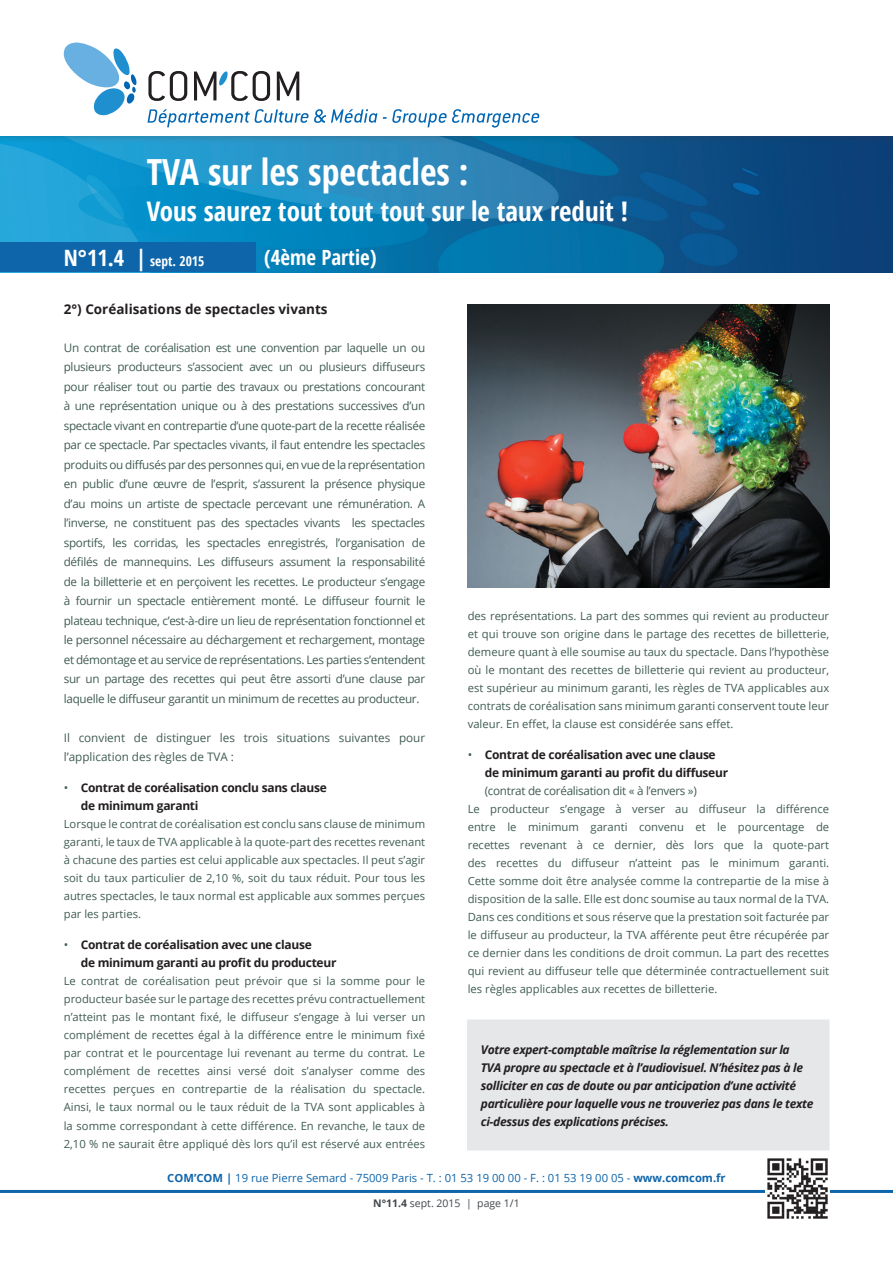
<style>
.page{position:relative;width:893px;height:1263px;background:#fff}
.page>*{position:absolute;margin:0;border:0;box-sizing:border-box;transform-origin:0 0}
.t1{font:700 condensed 36px "Open Sans";color:#fff}
.t2{font:700 condensed 27px "Open Sans";color:#fff}
.t3{font:700 condensed 21px "Open Sans";color:#fff}
.t4{font:700 13.5px "Open Sans";color:#231f20}
.t5{font:700 condensed 13.5px "Open Sans";color:#fff}
.t6{font:italic 700 12px/18px "Open Sans";letter-spacing:-.025em;color:#231f20}
.t7{font:700 12px/18px "Open Sans";letter-spacing:-.025em;color:#231f20}
.t8{font:11.7px/19.5px "Open Sans";letter-spacing:-.025em;color:#405c54;text-align:justify}
.t9{font:11.7px/19.5px "Open Sans";color:#405c54}
.t10{font:11.25px/18px "Open Sans";color:#405c54;text-align:justify}
.t11{font:11.25px "Open Sans";color:#0f65aa}
.n_page{font:10.5px "Open Sans";color:#41484d}
.s1{font-size:22.5px}
.s2{font-weight:400;color:#405c54}
.s3{font-weight:700}
</style>
<div class="page">
<img style="left:0;top:136px;width:893px;height:136px">
<div style="left:0;top:242px;width:255px;height:30px;background:#0f65aa"></div>
<svg style="left:147px;top:109px;width:230px;height:18px"></svg>
<svg style="left:383px;top:109px;width:157px;height:19px"></svg>
<svg style="left:148px;top:71px;width:39px;height:30px"></svg>
<svg style="left:277px;top:72px;width:22px;height:28px"></svg>
<svg style="left:194px;top:71px;width:76px;height:30px"></svg>
<svg style="left:64px;top:43px;width:72px;height:72px"></svg>
<hr style="left:0;top:1190px;width:893px;height:3px;background:#0f65aa">
<img style="left:765px;top:1158px;width:64px;height:61px">
<img style="left:468px;top:304px;width:361px;height:284px">
<div style="left:468px;top:1020px;width:361px;height:130px;background:#e6e7e9"></div>
<p class="t1" style="left:147px;top:147px;width:323px">TVA sur les spectacles :</p>
<p class="t2" style="left:147px;top:192px;width:483px">Vous saurez tout tout tout sur le taux reduit !</p>
<p class="t5" style="left:64px;top:252px;width:142px"><span class="s1">N°11.4 |</span> sept. 2015</p>
<p class="t3" style="left:264px;top:243px;width:114px">(4ème Partie)</p>
<p class="t4" style="left:64px;top:300px;width:265px">2°) Coréalisations de spectacles vivants</p>
<p class="t8" style="left:64px;top:338px;width:363px">Un contrat de coréalisation est une convention par laquelle un ou plusieurs producteurs s’associent avec un ou plusieurs diffuseurs pour réaliser tout ou partie des travaux ou prestations concourant à une représentation unique ou à des prestations successives d’un spectacle vivant en contrepartie d’une quote-part de la recette réalisée par ce spectacle. Par spectacles vivants, il faut entendre les spectacles produits ou diffusés par des personnes qui, en vue de la représentation en public d’une œuvre de l’esprit, s’assurent la présence physique d’au moins un artiste de spectacle percevant une rémunération. A l’inverse, ne constituent pas des spectacles vivants les spectacles sportifs, les corridas, les spectacles enregistrés, l’organisation de défilés de mannequins. Les diffuseurs assument la responsabilité de la billetterie et en perçoivent les recettes. Le producteur s’engage à fournir un spectacle entièrement monté. Le diffuseur fournit le plateau technique, c’est-à-dire un lieu de représentation fonctionnel et le personnel nécessaire au déchargement et rechargement, montage et démontage et au service de représentations. Les parties s’entendent sur un partage des recettes qui peut être assorti d’une clause par laquelle le diffuseur garantit un minimum de recettes au producteur.</p>
<p class="t9" style="left:64px;top:728px;width:363px">Il convient de distinguer les trois situations suivantes pour l’application des règles de TVA :</p>
<p class="t7" style="left:81px;top:779px;width:248px;text-indent:-17px"><span class="s2">•</span> Contrat de coréalisation conclu sans clause de minimum garanti</p>
<p class="t10" style="left:64px;top:815px;width:363px">Lorsque le contrat de coréalisation est conclu sans clause de minimum garanti, le taux de TVA applicable à la quote-part des recettes revenant à chacune des parties est celui applicable aux spectacles. Il peut s’agir soit du taux particulier de 2,10 %, soit du taux réduit. Pour tous les autres spectacles, le taux normal est applicable aux sommes perçues par les parties.</p>
<p class="t7" style="left:81px;top:936px;width:257px;text-indent:-17px"><span class="s2">•</span> Contrat de coréalisation avec une clause<br>de minimum garanti au profit du producteur</p>
<p class="t10" style="left:64px;top:972px;width:363px">Le contrat de coréalisation peut prévoir que si la somme pour le producteur basée sur le partage des recettes prévu contractuellement n’atteint pas le montant fixé, le diffuseur s’engage à lui verser un complément de recettes égal à la différence entre le minimum fixé par contrat et le pourcentage lui revenant au terme du contrat. Le complément de recettes ainsi versé doit s’analyser comme des recettes perçues en contrepartie de la réalisation du spectacle.<br>Ainsi, le taux normal ou le taux réduit de la TVA sont applicables à la somme correspondant à cette différence. En revanche, le taux de 2,10 % ne saurait être appliqué dès lors qu’il est réservé aux entrées</p>
<p class="t10" style="left:468px;top:606px;width:363px">des représentations. La part des sommes qui revient au producteur et qui trouve son origine dans le partage des recettes de billetterie, demeure quant à elle soumise au taux du spectacle. Dans l’hypothèse où le montant des recettes de billetterie qui revient au producteur, est supérieur au minimum garanti, les règles de TVA applicables aux contrats de coréalisation sans minimum garanti conservent toute leur valeur. En effet, la clause est considérée sans effet.</p>
<p class="t7" style="left:485px;top:745px;width:245px;text-indent:-17px"><span class="s2">•</span> Contrat de coréalisation avec une clause de minimum garanti au profit du diffuseur</p>
<p class="t8" style="left:485px;top:781px;width:214px">(contrat de coréalisation dit « à l’envers »)</p>
<p class="t10" style="left:468px;top:799px;width:363px">Le producteur s’engage à verser au diffuseur la différence entre le minimum garanti convenu et le pourcentage de recettes revenant à ce dernier, dès lors que la quote-part des recettes du diffuseur n’atteint pas le minimum garanti.<br>Cette somme doit être analysée comme la contrepartie de la mise à disposition de la salle. Elle est donc soumise au taux normal de la TVA.<br>Dans ces conditions et sous réserve que la prestation soit facturée par le diffuseur au producteur, la TVA afférente peut être récupérée par ce dernier dans les conditions de droit commun. La part des recettes qui revient au diffuseur telle que déterminée contractuellement suit les règles applicables aux recettes de billetterie.</p>
<p class="t6" style="left:481px;top:1040px;width:334px">Votre expert-comptable maîtrise la réglementation sur la<br>TVA propre au spectacle et à l’audiovisuel. N’hésitez pas à le solliciter en cas de doute ou par anticipation d’une activité particulière pour laquelle vous ne trouveriez pas dans le texte ci-dessus des explications précises.</p>
<p class="t11" style="left:167px;top:1170px;width:560px"><span class="s3">COM’COM |</span> 19 rue Pierre Semard - 75009 Paris - T. : 01 53 19 00 00 - F. : 01 53 19 00 05 - <span class="s3">www.comcom.fr</span></p>
<p class="n_page" style="left:373px;top:1196px;width:148px"><span class="s3">N°11.4</span> sept. 2015 | page 1/1</p>
</div>
